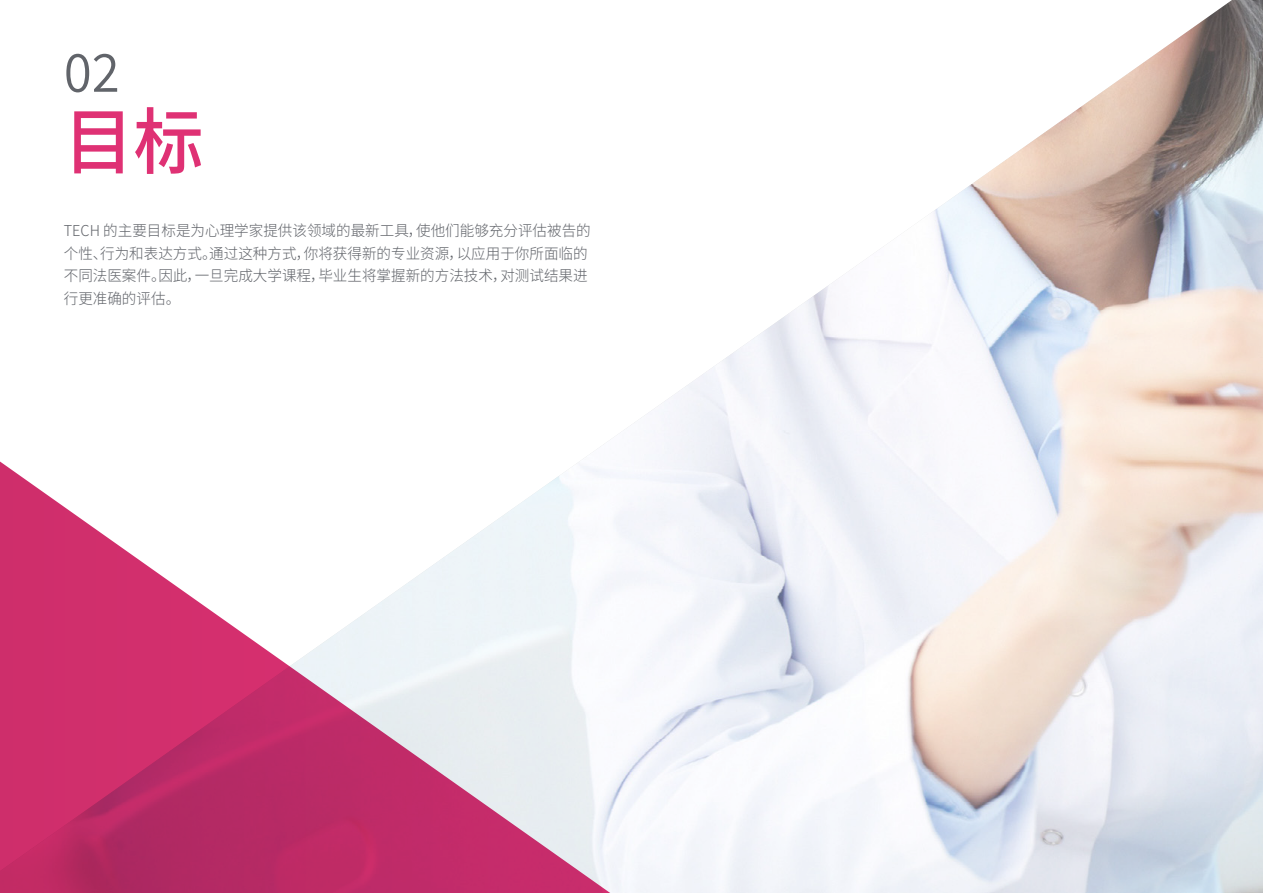
<style>
.page{position:relative;width:1263px;height:893px;background:#fff}
.page>*{position:absolute;margin:0;border:0;box-sizing:border-box;transform-origin:0 0}
.t1{font:500 72px "Source Han Sans CN";color:#df3174}
.t2{font:52.5px "Source Han Sans CN";color:#61646a}
.t3{font:300 15px/22.5px "Source Han Sans CN";color:#61646a}
</style>
<div class="page">
<img style="left:603px;top:0;width:660px;height:893px">
<svg style="left:0;top:446px;width:640px;height:447px"></svg>
<h2 class="t2" style="left:64px;top:43px;width:57px">02</h2>
<h1 class="t1" style="left:64px;top:101px;width:141px">目标</h1>
<p class="t3" style="left:64px;top:220px;width:528px">TECH 的主要目标是为心理学家提供该领域的最新工具，使他们能够充分评估被告的个性、行为和表达方式。通过这种方式，你将获得新的专业资源，以应用于你所面临的不同法医案件。因此，一旦完成大学课程，毕业生将掌握新的方法技术，对测试结果进行更准确的评估。</p>
</div>
